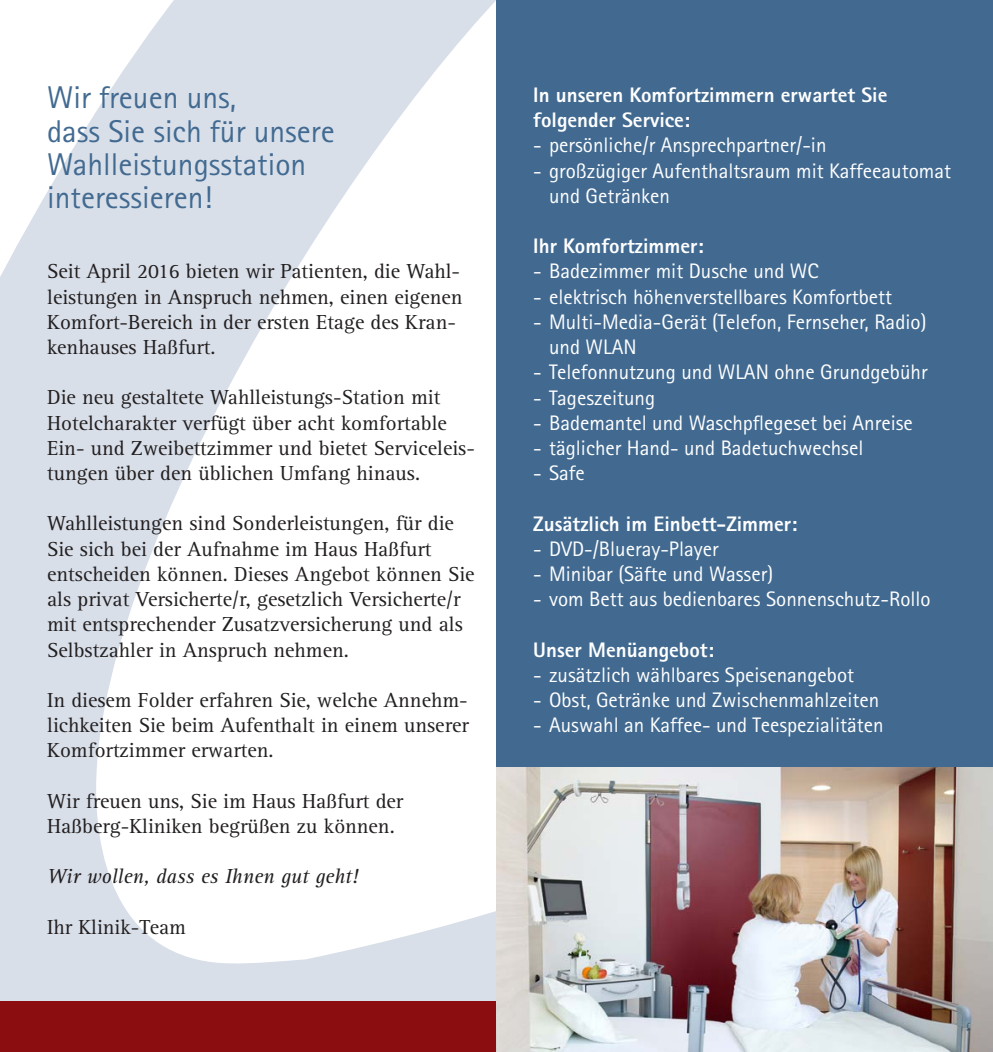
<style>
.page{position:relative;width:993px;height:1052px;background:#fff}
.page>*{position:absolute;margin:0;border:0;box-sizing:border-box;transform-origin:0 0}
.t1{font:31.5px/33.2px "Agfa Rotis Sans Serif";color:#426a91}
.t2{font:21px/25.2px "Agfa Rotis Serif";color:#231f20}
.t3{font:21px/25.2px "Agfa Rotis Sans Serif";color:#fff}
.t4{font:800 21px/25.2px "Agfa Rotis Sans Serif";color:#fff}
.t5{font:italic 21px "Agfa Rotis Serif";color:#231f20}
</style>
<div class="page">
<svg style="left:0;top:0;width:496px;height:1001px"></svg>
<div style="left:496px;top:0;width:496px;height:799px;background:#426a91"></div>
<div style="left:0;top:1001px;width:992px;height:51px;background:#8b0d10"></div>
<img style="left:496px;top:768px;width:496px;height:284px">
<h1 class="t1" style="left:47px;top:81px;width:289px">Wir freuen uns,<br>dass Sie sich für unsere<br>Wahlleistungsstation interessieren!</h1>
<p class="t2" style="left:47px;top:259px;width:417px">Seit April 2016 bieten wir Patienten, die Wahl&shy;leistungen in Anspruch nehmen, einen eigenen Komfort-Bereich in der ersten Etage des Kran&shy;kenhauses Haßfurt.</p>
<p class="t2" style="left:47px;top:385px;width:429px">Die neu gestaltete Wahlleistungs-Station mit Hotelcharakter verfügt über acht komfortable Ein- und Zweibettzimmer und bietet Serviceleis&shy;tungen über den üblichen Umfang hinaus.</p>
<p class="t2" style="left:47px;top:511px;width:429px">Wahlleistungen sind Sonderleistungen, für die Sie sich bei der Aufnahme im Haus Haßfurt entscheiden können. Dieses Angebot können Sie als privat Versicherte/r, gesetzlich Versicherte/r mit entsprechender Zusatzversicherung und als Selbstzahler in Anspruch nehmen.</p>
<p class="t2" style="left:47px;top:688px;width:423px;text-align:justify">In diesem Folder erfahren Sie, welche Annehm&shy;lichkeiten Sie beim Aufenthalt in einem unserer Komfortzimmer erwarten.</p>
<p class="t2" style="left:47px;top:789px;width:357px">Wir freuen uns, Sie im Haus Haßfurt der<br>Haßberg-Kliniken begrüßen zu können.</p>
<p class="t5" style="left:47px;top:864px;width:313px">Wir wollen, dass es Ihnen gut geht!</p>
<p class="t2" style="left:47px;top:915px;width:140px">Ihr Klinik-Team</p>
<p class="t4" style="left:533px;top:82px;width:355px">In unseren Komfortzimmern erwartet Sie folgender Service:</p>
<p class="t3" style="left:533px;top:133px;width:294px">- persönliche/r Ansprechpartner/-in</p>
<p class="t3" style="left:549px;top:158px;width:403px;text-indent:-16px">- großzügiger Aufenthaltsraum mit Kaffeeautomat und Getränken</p>
<p class="t4" style="left:533px;top:233px;width:172px">Ihr Komfortzimmer:</p>
<p class="t3" style="left:533px;top:259px;width:287px">- Badezimmer mit Dusche und WC</p>
<p class="t3" style="left:533px;top:284px;width:360px">- elektrisch höhenverstellbares Komfortbett</p>
<p class="t3" style="left:549px;top:309px;width:379px;text-indent:-16px">- Multi-Media-Gerät (Telefon, Fernseher, Radio) und WLAN</p>
<p class="t3" style="left:533px;top:359px;width:396px">- Telefonnutzung und WLAN ohne Grundgebühr</p>
<p class="t3" style="left:533px;top:385px;width:123px">- Tageszeitung</p>
<p class="t3" style="left:533px;top:410px;width:381px">- Bademantel und Waschpflegeset bei Anreise</p>
<p class="t3" style="left:533px;top:435px;width:331px">- täglicher Hand- und Badetuchwechsel</p>
<p class="t3" style="left:533px;top:460px;width:53px">- Safe</p>
<p class="t4" style="left:533px;top:510px;width:265px">Zusätzlich im Einbett-Zimmer:</p>
<p class="t3" style="left:533px;top:536px;width:187px">- DVD-/Blueray-Player</p>
<p class="t3" style="left:533px;top:561px;width:241px">- Minibar (Säfte und Wasser)</p>
<p class="t3" style="left:533px;top:586px;width:399px">- vom Bett aus bedienbares Sonnenschutz-Rollo</p>
<p class="t4" style="left:533px;top:636px;width:182px">Unser Menüangebot:</p>
<p class="t3" style="left:533px;top:662px;width:322px">- zusätzlich wählbares Speisenangebot</p>
<p class="t3" style="left:533px;top:687px;width:347px">- Obst, Getränke und Zwischenmahlzeiten</p>
<p class="t3" style="left:533px;top:712px;width:352px">- Auswahl an Kaffee- und Teespezialitäten</p>
</div>
